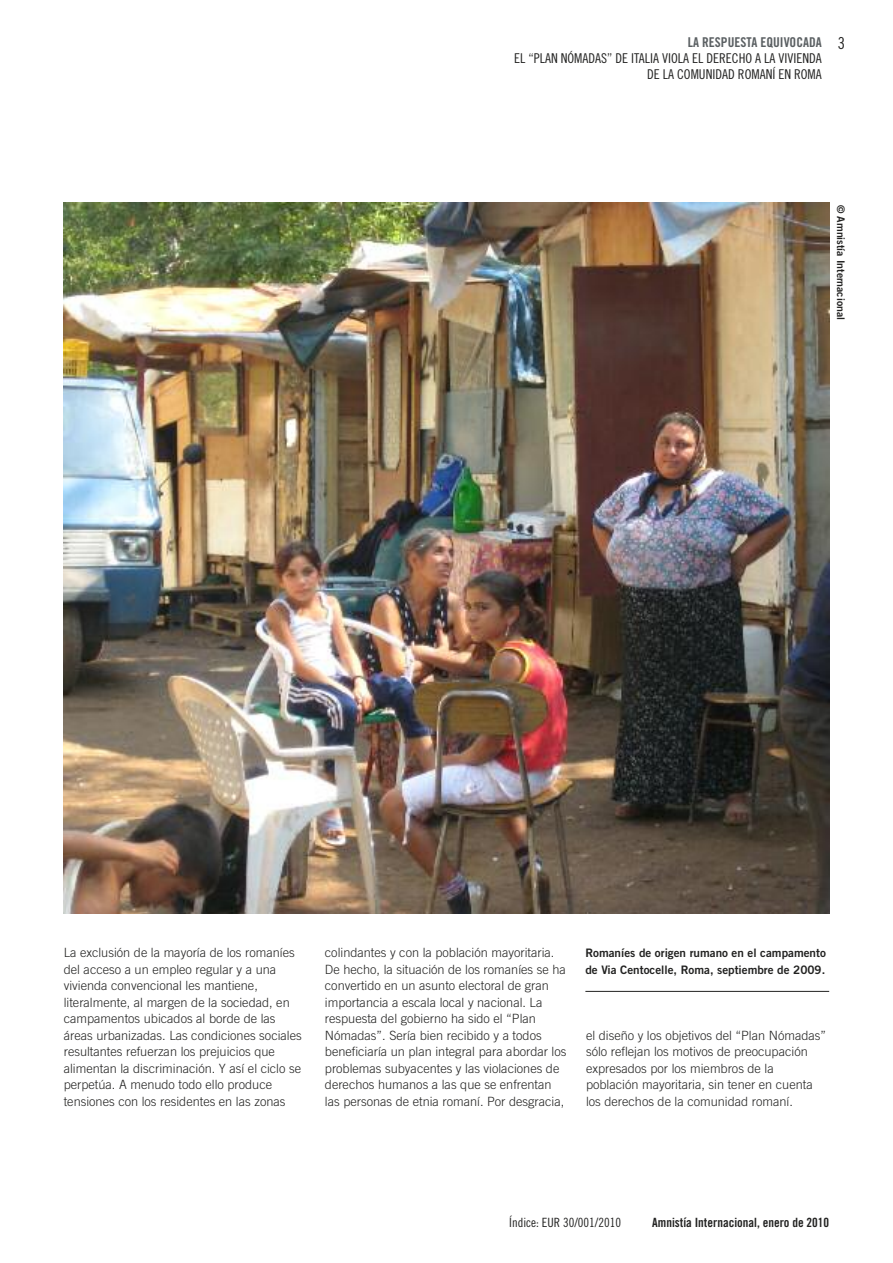
<style>
.page{position:relative;width:893px;height:1263px;background:#fff}
.page>*{position:absolute;margin:0;border:0;box-sizing:border-box;transform-origin:0 0}
.t1{font:16.5px "Amnesty Trade Gothic Cn 18";color:#222221}
.t2{font:13.5px/16.2px "Amnesty Trade Gothic Cn 18";color:#222221;text-align:right}
.t3{font:13.5px "Amnesty Trade Gothic Bd Cn 20";color:#5a5f62}
.t4{font:300 12.75px/16.5px "Amnesty Trade Gothic";color:#222221}
.t5{font:12.75px "Amnesty Trade Gothic Bd Cn 20";color:#222221}
.t6{font:12.75px "Amnesty Trade Gothic Cn 18";color:#222221}
.t7{font:11.7px/16.5px "Amnesty Trade Gothic Bd 2";color:#222221}
.t8{font:10.5px "Amnesty Trade Gothic Bd 2";color:#222221}
</style>
<div class="page">
<hr style="left:585px;top:991px;width:244px;height:1px;background:#222221">
<img style="left:64px;top:203px;width:765px;height:711px">
<p class="t3" style="left:688px;top:34px;width:135px">LA RESPUESTA EQUIVOCADA</p>
<p class="t2" style="left:514px;top:50px;width:309px">EL “PLAN NÓMADAS” DE ITALIA VIOLA EL DERECHO A LA VIVIENDA<br>DE LA COMUNIDAD ROMANÍ EN ROMA</p>
<p class="t1" style="left:838px;top:33px;width:9px">3</p>
<p class="t8" style="left:847px;top:205px;width:117px;rotate:90deg">© Amnistía Internacional</p>
<p class="t4" style="left:64px;top:944px;width:239px">La exclusión de la mayoría de los romaníes del acceso a un empleo regular y a una vivienda convencional les mantiene, literalmente, al margen de la sociedad, en campamentos ubicados al borde de las áreas urbanizadas. Las condiciones sociales resultantes refuerzan los prejuicios que alimentan la discriminación. Y así el ciclo se perpetúa. A menudo todo ello produce tensiones con los residentes en las zonas</p>
<p class="t4" style="left:325px;top:944px;width:243px">colindantes y con la población mayoritaria.<br>De hecho, la situación de los romaníes se ha convertido en un asunto electoral de gran importancia a escala local y nacional. La respuesta del gobierno ha sido el “Plan Nómadas”. Sería bien recibido y a todos beneficiaría un plan integral para abordar los problemas subyacentes y las violaciones de derechos humanos a las que se enfrentan las personas de etnia romaní. Por desgracia,</p>
<p class="t7" style="left:585px;top:944px;width:242px">Romaníes de origen rumano en el campamento de Via Centocelle, Roma, septiembre de 2009.</p>
<p class="t4" style="left:586px;top:1027px;width:242px">el diseño y los objetivos del “Plan Nómadas” sólo reflejan los motivos de preocupación expresados por los miembros de la población mayoritaria, sin tener en cuenta los derechos de la comunidad romaní.</p>
<p class="t6" style="left:509px;top:1215px;width:113px">Índice: EUR 30/001/2010</p>
<p class="t5" style="left:652px;top:1215px;width:178px">Amnistía Internacional, enero de 2010</p>
</div>
